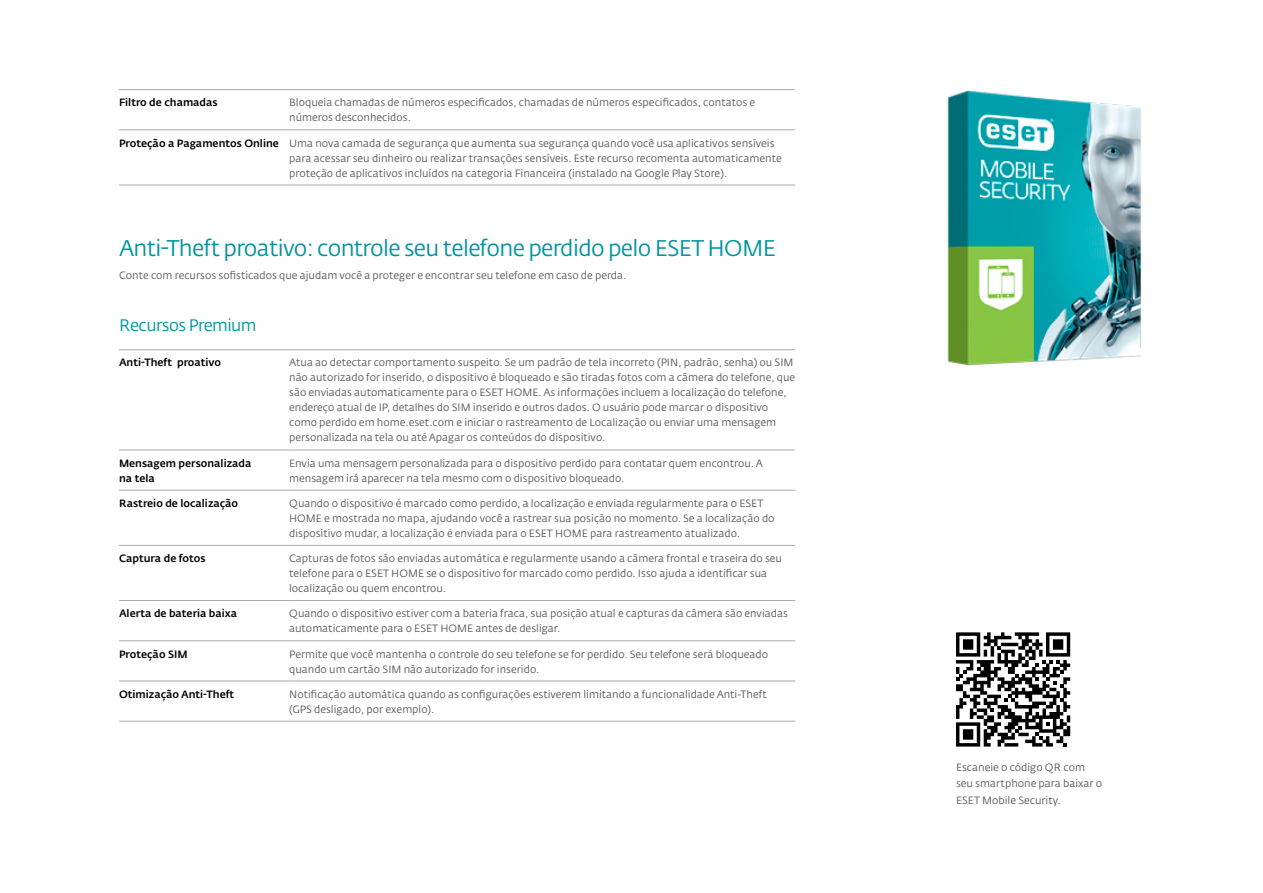
<style>
.page{position:relative;width:1263px;height:893px;background:#fff}
.page>*{position:absolute;margin:0;border:0;box-sizing:border-box;transform-origin:0 0}
.t1{font:22.5px "Fedra Sans Alt Pro";letter-spacing:-.03em;color:#0094a1}
.t2{font:16.5px "Fedra Sans Alt Pro";letter-spacing:-.03em;color:#0094a1}
.t3{font:10.5px/15px "Fedra Sans Alt Pro";color:#58595b}
.t4{font:500 10.5px/15px "Fedra Sans Alt Pro";color:#000}
.s1{font-weight:500;color:#000}
</style>
<div class="page">
<hr style="left:119px;top:349px;width:170px;height:1px;background:#a7a9ac">
<hr style="left:289px;top:349px;width:506px;height:1px;background:#a7a9ac">
<hr style="left:119px;top:450px;width:170px;height:1px;background:#a7a9ac">
<hr style="left:289px;top:450px;width:506px;height:1px;background:#a7a9ac">
<hr style="left:119px;top:490px;width:170px;height:1px;background:#a7a9ac">
<hr style="left:289px;top:490px;width:506px;height:1px;background:#a7a9ac">
<hr style="left:119px;top:545px;width:170px;height:1px;background:#a7a9ac">
<hr style="left:289px;top:545px;width:506px;height:1px;background:#a7a9ac">
<hr style="left:119px;top:600px;width:170px;height:1px;background:#a7a9ac">
<hr style="left:289px;top:600px;width:506px;height:1px;background:#a7a9ac">
<hr style="left:119px;top:640px;width:170px;height:1px;background:#a7a9ac">
<hr style="left:289px;top:640px;width:506px;height:1px;background:#a7a9ac">
<hr style="left:119px;top:681px;width:170px;height:1px;background:#a7a9ac">
<hr style="left:289px;top:681px;width:506px;height:1px;background:#a7a9ac">
<hr style="left:119px;top:721px;width:170px;height:1px;background:#a7a9ac">
<hr style="left:289px;top:721px;width:506px;height:1px;background:#a7a9ac">
<img style="left:947px;top:90px;width:195px;height:276px">
<svg style="left:956px;top:632px;width:114px;height:115px"></svg>
<hr style="left:119px;top:89px;width:170px;height:1px;background:#a7a9ac">
<hr style="left:289px;top:89px;width:506px;height:1px;background:#a7a9ac">
<hr style="left:119px;top:129px;width:170px;height:1px;background:#a7a9ac">
<hr style="left:289px;top:129px;width:506px;height:1px;background:#a7a9ac">
<hr style="left:119px;top:185px;width:170px;height:1px;background:#a7a9ac">
<hr style="left:289px;top:185px;width:506px;height:1px;background:#a7a9ac">
<p class="t4" style="left:119px;top:95px;width:100px">Filtro de chamadas</p>
<p class="t3" style="left:289px;top:95px;width:467px">Bloqueia chamadas de números especificados, chamadas de números especificados, contatos e números desconhecidos.</p>
<p class="t3" style="left:289px;top:135px;width:494px;text-indent:-170px"><span class="s1">Proteção a Pagamentos Online</span> Uma nova camada de segurança que aumenta sua segurança quando você usa aplicativos sensíveis para acessar seu dinheiro ou realizar transações sensíveis. Este recurso recomenta automaticamente proteção de aplicativos incluídos na categoria Financeira (instalado na Google Play Store).</p>
<h1 class="t1" style="left:119px;top:234px;width:658px">Anti-Theft proativo: controle seu telefone perdido pelo ESET HOME</h1>
<p class="t3" style="left:119px;top:268px;width:509px">Conte com recursos sofisticados que ajudam você a proteger e encontrar seu telefone em caso de perda.</p>
<h2 class="t2" style="left:119px;top:315px;width:139px">Recursos Premium</h2>
<p class="t4" style="left:119px;top:355px;width:104px">Anti-Theft proativo</p>
<p class="t3" style="left:289px;top:355px;width:507px">Atua ao detectar comportamento suspeito. Se um padrão de tela incorreto (PIN, padrão, senha) ou SIM não autorizado for inserido, o dispositivo é bloqueado e são tiradas fotos com a câmera do telefone, que são enviadas automaticamente para o ESET HOME. As informações incluem a localização do telefone, endereço atual de IP, detalhes do SIM inserido e outros dados. O usuário pode marcar o dispositivo como perdido em home.eset.com e iniciar o rastreamento de Localização ou enviar uma mensagem personalizada na tela ou até Apagar os conteúdos do dispositivo.</p>
<p class="t4" style="left:119px;top:455px;width:134px">Mensagem personalizada na tela</p>
<p class="t3" style="left:289px;top:455px;width:475px">Envia uma mensagem personalizada para o dispositivo perdido para contatar quem encontrou. A mensagem irá aparecer na tela mesmo com o dispositivo bloqueado.</p>
<p class="t4" style="left:119px;top:496px;width:121px">Rastreio de localização</p>
<p class="t3" style="left:289px;top:496px;width:487px">Quando o dispositivo é marcado como perdido, a localização e enviada regularmente para o ESET<br>HOME e mostrada no mapa, ajudando você a rastrear sua posição no momento. Se a localização do dispositivo mudar, a localização é enviada para o ESET HOME para rastreamento atualizado.</p>
<p class="t4" style="left:119px;top:551px;width:88px">Captura de fotos</p>
<p class="t3" style="left:289px;top:551px;width:494px">Capturas de fotos são enviadas automática e regularmente usando a câmera frontal e traseira do seu telefone para o ESET HOME se o dispositivo for marcado como perdido. Isso ajuda a identificar sua localização ou quem encontrou.</p>
<p class="t4" style="left:119px;top:606px;width:120px">Alerta de bateria baixa</p>
<p class="t3" style="left:289px;top:606px;width:500px">Quando o dispositivo estiver com a bateria fraca, sua posição atual e capturas da câmera são enviadas automaticamente para o ESET HOME antes de desligar.</p>
<p class="t4" style="left:119px;top:646px;width:70px">Proteção SIM</p>
<p class="t3" style="left:289px;top:646px;width:480px">Permite que você mantenha o controle do seu telefone se for perdido. Seu telefone será bloqueado quando um cartão SIM não autorizado for inserido.</p>
<p class="t4" style="left:119px;top:686px;width:117px">Otimização Anti-Theft</p>
<p class="t3" style="left:289px;top:686px;width:479px">Notificação automática quando as configurações estiverem limitando a funcionalidade Anti-Theft (GPS desligado, por exemplo).</p>
<p class="t3" style="left:956px;top:759px;width:148px;line-height:16.5px">Escaneie o código QR com seu smartphone para baixar o<br>ESET Mobile Security.</p>
</div>
